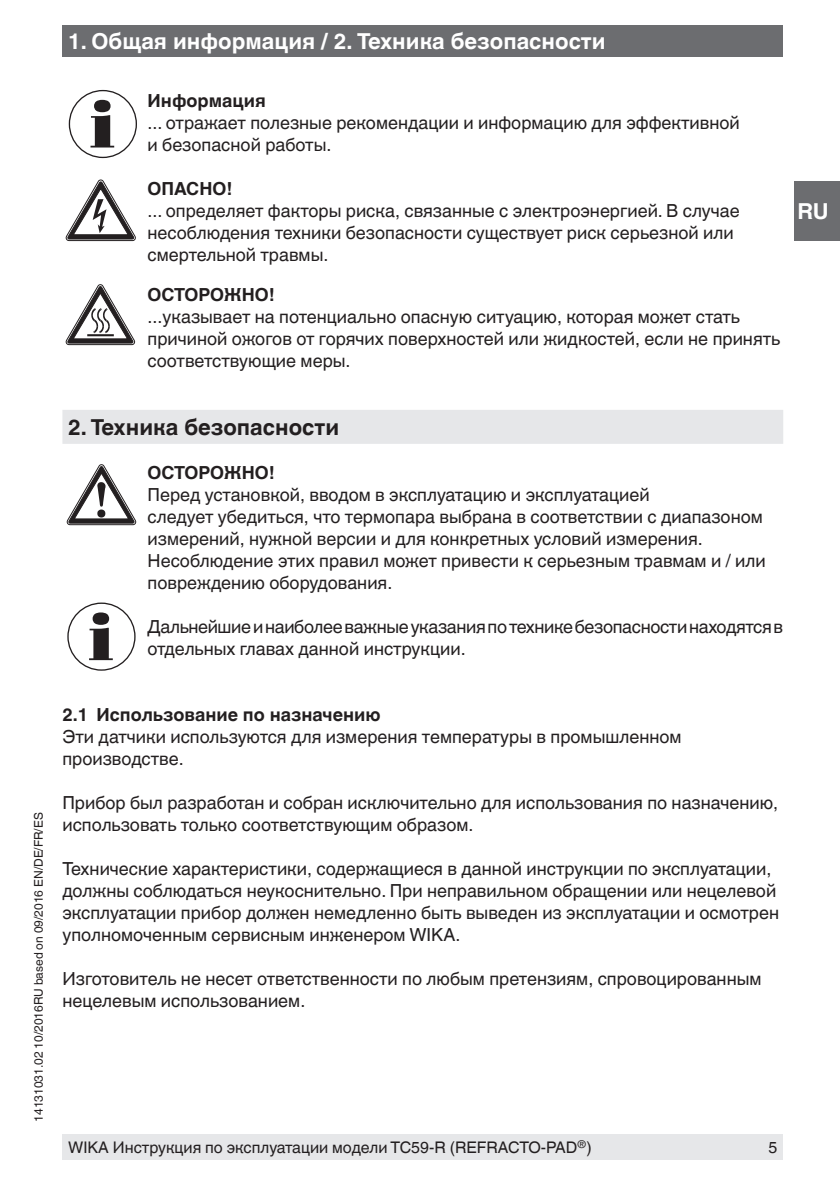
<style>
.page{position:relative;width:840px;height:1191px;background:#fff}
.page>*{position:absolute;margin:0;border:0;box-sizing:border-box;transform-origin:0 0}
.t1{font:700 22px "Helvetica World";color:#fff}
.t2{font:700 22px "Helvetica World";color:#231f20}
.t3{font:18px/22px "Helvetica World";color:#231f20}
.t4{font:18px/22px "Helvetica World";letter-spacing:-.02em;color:#231f20}
.t5{font:700 18px "Helvetica World";color:#231f20}
.t6{font:16px "Helvetica World";color:#231f20}
.t7{font:12px "Helvetica World";color:#231f20}
</style>
<div class="page">
<div style="left:794px;top:181px;width:45px;height:60px;background:#6c6d70"></div>
<div style="left:62px;top:26px;width:720px;height:31px;background:#6c6d70"></div>
<div style="left:62px;top:1134px;width:720px;height:25px;background:#e6e7e9"></div>
<div style="left:62px;top:410px;width:720px;height:34px;background:#e6e7e9"></div>
<svg style="left:90px;top:100px;width:24px;height:47px"></svg>
<div style="left:69px;top:90px;width:68px;height:68px;border:1px solid #231f20;border-radius:50%"></div>
<svg style="left:66px;top:180px;width:69px;height:61px"></svg>
<svg style="left:66px;top:284px;width:69px;height:61px"></svg>
<svg style="left:67px;top:464px;width:69px;height:61px"></svg>
<svg style="left:89px;top:612px;width:24px;height:48px"></svg>
<div style="left:67px;top:602px;width:68px;height:68px;border:1px solid #231f20;border-radius:50%"></div>
<p class="t1" style="left:68px;top:29px;width:538px">1. Общая информация / 2. Техника безопасности</p>
<p class="t5" style="left:147px;top:90px;width:120px">Информация</p>
<p class="t3" style="left:147px;top:112px;width:593px">... отражает полезные рекомендации и информацию для эффективной и безопасной работы.</p>
<p class="t5" style="left:147px;top:178px;width:86px">ОПАСНО!</p>
<p class="t3" style="left:147px;top:200px;width:593px">... определяет факторы риска, связанные с электроэнергией. В случае несоблюдения техники безопасности существует риск серьезной или смертельной травмы.</p>
<p class="t5" style="left:147px;top:284px;width:129px">ОСТОРОЖНО!</p>
<p class="t3" style="left:147px;top:306px;width:634px">...указывает на потенциально опасную ситуацию, которая может стать причиной ожогов от горячих поверхностей или жидкостей, если не принять соответствующие меры.</p>
<p class="t1" style="left:797px;top:199px;width:33px">RU</p>
<p class="t2" style="left:68px;top:415px;width:272px">2. Техника безопасности</p>
<p class="t5" style="left:147px;top:462px;width:129px">ОСТОРОЖНО!</p>
<p class="t3" style="left:147px;top:484px;width:619px">Перед установкой, вводом в эксплуатацию и эксплуатацией<br>следует убедиться, что термопара выбрана в соответствии с диапазоном измерений, нужной версии и для конкретных условий измерения.<br>Несоблюдение этих правил может привести к серьезным травмам и / или повреждению оборудования.</p>
<p class="t4" style="left:147px;top:616px;width:636px">Дальнейшие и наиболее важныеуказания потехнике безопасностинаходятся в отдельных главах данной инструкции.</p>
<p class="t7" style="left:32px;top:1121px;width:311px;rotate:-90deg">14131031.02 10/2016RU based on 09/2016 EN/DE/FR/ES</p>
<p class="t5" style="left:62px;top:704px;width:319px">2.1 Использование по назначению</p>
<p class="t3" style="left:62px;top:726px;width:620px">Эти датчики используются для измерения температуры в промышленном производстве.</p>
<p class="t3" style="left:62px;top:792px;width:717px">Прибор был разработан и собран исключительно для использования по назначению, использовать только соответствующим образом.</p>
<p class="t3" style="left:62px;top:858px;width:717px">Технические характеристики, содержащиеся в данной инструкции по эксплуатации, должны соблюдаться неукоснительно. При неправильном обращении или нецелевой эксплуатации прибор должен немедленно быть выведен из эксплуатации и осмотрен уполномоченным сервисным инженером WIKA.</p>
<p class="t3" style="left:62px;top:968px;width:700px">Изготовитель не несет ответственности по любым претензиям, спровоцированным нецелевым использованием.</p>
<p class="t6" style="left:68px;top:1137px;width:525px">WIKA Инструкция по эксплуатации модели TC59-R (REFRACTO-PAD<sup>®</sup>)</p>
<p class="t6" style="left:768px;top:1137px;width:10px">5</p>
</div>
